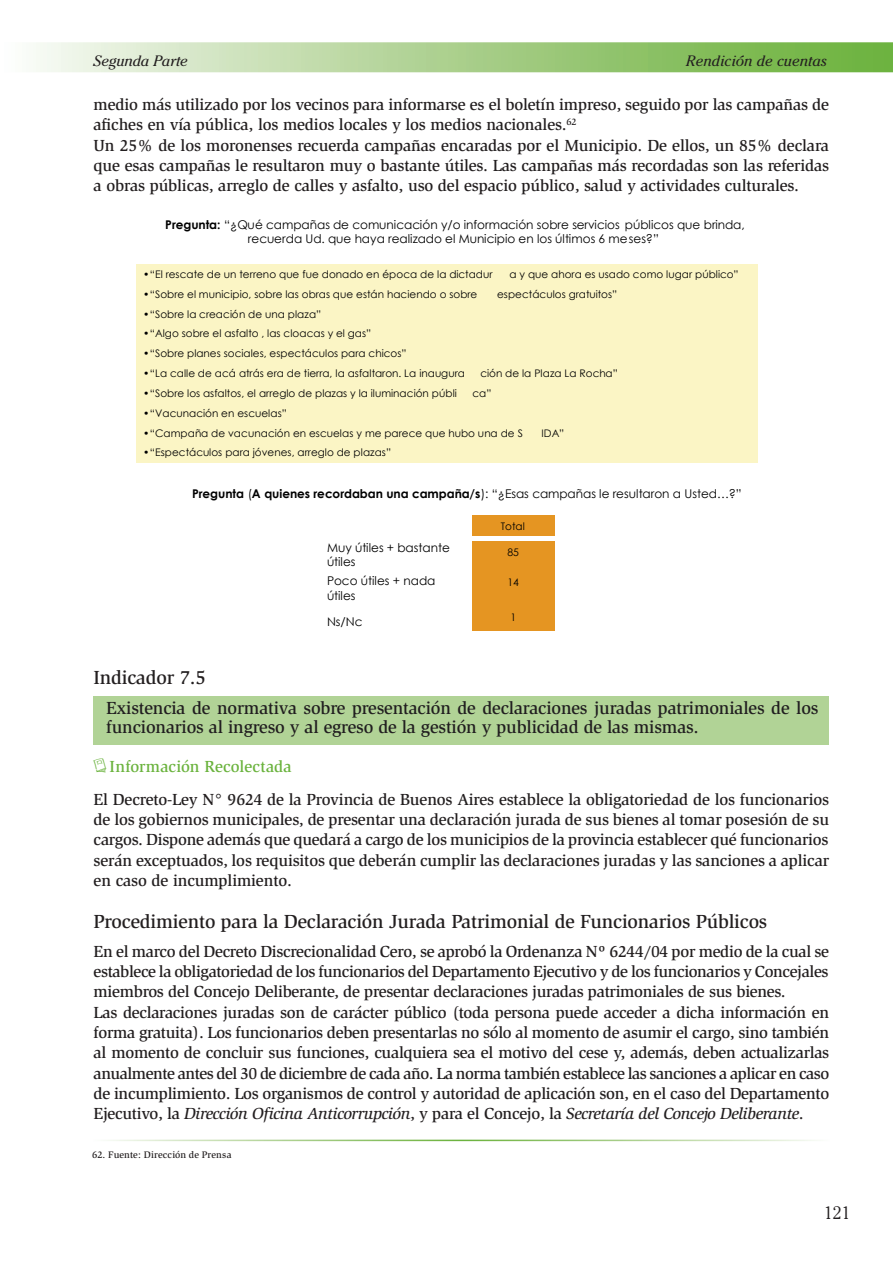
<style>
.page{position:relative;width:893px;height:1263px;background:#fff}
.page>*{position:absolute;margin:0;border:0;box-sizing:border-box;transform-origin:0 0}
.t1{font:500 19.5px "Slimbach";letter-spacing:-.01em;color:#231f20}
.t2{font:500 18px/19.5px "Slimbach";letter-spacing:-.01em;color:#211e20}
.t3{font:300 18px "Cheltenham";color:#231f20}
.t4{font:500 16.5px/20.2px "Slimbach";letter-spacing:-.02em;color:#231f20}
.t5{font:500 16.5px "Slimbach";letter-spacing:.01em;color:#6bb33e}
.t6{font:italic 15px "Cheltenham";color:#231f20}
.t7{font:12px/14.2px "Century Gothic";color:#000;text-align:center}
.t8{font:700 12px "Century Gothic";letter-spacing:-.005em;color:#000}
.t9{font:10.5px "Century Gothic";letter-spacing:.005em;color:#000}
.t10{font:500 9.75px "Slimbach";letter-spacing:.01em;color:#231f20}
.s1{font-weight:700}
.s2{font-weight:400}
.s3{font-style:italic}
</style>
<div class="page">
<div style="left:0;top:42px;width:893px;height:30px;background:linear-gradient(to right,#f7f8f4,#66ad33)"></div>
<div style="left:472px;top:571px;width:83px;height:21px;background:#e59522"></div>
<div style="left:472px;top:586px;width:83px;height:44px;background:#e59522"></div>
<div style="left:472px;top:541px;width:83px;height:34px;background:#e59522"></div>
<div style="left:472px;top:515px;width:83px;height:21px;background:#e59522"></div>
<div style="left:136px;top:264px;width:621px;height:198px;background:#fbf5c5"></div>
<div style="left:94px;top:696px;width:735px;height:48px;background:#b1d396"></div>
<p class="t6" style="left:94px;top:52px;width:96px">Segunda Parte</p>
<p class="t6" style="left:686px;top:52px;width:142px">Rendición de cuentas</p>
<p class="t4" style="left:94px;top:94px;width:737px">medio más utilizado por los vecinos para informarse es el boletín impreso, seguido por las campañas de afiches en vía pública, los medios locales y los medios nacionales.<sup>62<br></sup>Un 25% de los moronenses recuerda campañas encaradas por el Municipio. De ellos, un 85% declara que esas campañas le resultaron muy o bastante útiles. Las campañas más recordadas son las referidas a obras públicas, arreglo de calles y asfalto, uso del espacio público, salud y actividades culturales.</p>
<p class="t7" style="left:165px;top:217px;width:581px"><span class="s1">Pregunta:</span> “¿Qué campañas de comunicación y/o información sobre servicios públicos que brinda, recuerda Ud. que haya realizado el Municipio en los últimos 6 meses?”</p>
<p class="t9" style="left:143px;top:267px;width:351px">•“El rescate de un terreno que fue donado en época de la dictadur</p>
<p class="t9" style="left:509px;top:267px;width:231px">a y que ahora es usado como lugar público”</p>
<p class="t9" style="left:143px;top:287px;width:335px">•“Sobre el municipio, sobre las obras que están haciendo o sobre</p>
<p class="t9" style="left:497px;top:287px;width:122px">espectáculos gratuitos”</p>
<p class="t9" style="left:143px;top:306px;width:179px">•“Sobre la creación de una plaza”</p>
<p class="t9" style="left:143px;top:326px;width:230px">•“Algo sobre el asfalto , las cloacas y el gas”</p>
<p class="t9" style="left:143px;top:346px;width:265px">•“Sobre planes sociales, espectáculos para chicos”</p>
<p class="t9" style="left:143px;top:366px;width:323px">•“La calle de acá atrás era de tierra, la asfaltaron. La inaugura</p>
<p class="t9" style="left:480px;top:366px;width:139px">ción de la Plaza La Rocha”</p>
<p class="t9" style="left:143px;top:386px;width:315px">•“Sobre los asfaltos, el arreglo de plazas y la iluminación públi</p>
<p class="t9" style="left:472px;top:386px;width:21px">ca”</p>
<p class="t9" style="left:143px;top:405px;width:145px">•“Vacunación en escuelas”</p>
<p class="t9" style="left:143px;top:425px;width:381px">•“Campaña de vacunación en escuelas y me parece que hubo una de S</p>
<p class="t9" style="left:541px;top:425px;width:24px">IDA”</p>
<p class="t9" style="left:143px;top:445px;width:249px">•“Espectáculos para jóvenes, arreglo de plazas”</p>
<p class="t8" style="left:192px;top:484px;width:551px">Pregunta <span class="s2">(</span>A quienes recordaban una campaña/s<span class="s2">): “¿Esas campañas le resultaron a Usted…?”</span></p>
<p class="t9" style="left:501px;top:518px;width:26px">Total</p>
<p class="t7" style="left:327px;top:540px;width:124px">Muy útiles + bastante</p>
<p class="t9" style="left:507px;top:545px;width:13px">85</p>
<p class="t7" style="left:327px;top:554px;width:30px">útiles</p>
<p class="t7" style="left:327px;top:573px;width:110px">Poco útiles + nada</p>
<p class="t9" style="left:507px;top:575px;width:13px">14</p>
<p class="t7" style="left:327px;top:588px;width:30px">útiles</p>
<p class="t9" style="left:510px;top:610px;width:7px">1</p>
<p class="t7" style="left:327px;top:614px;width:37px">Ns/Nc</p>
<p class="t1" style="left:94px;top:666px;width:114px">Indicador 7.5</p>
<p class="t2" style="left:106px;top:698px;width:714px">Existencia de normativa sobre presentación de declaraciones juradas patrimoniales de los funcionarios al ingreso y al egreso de la gestión y publicidad de las mismas.</p>
<p class="t5" style="left:110px;top:756px;width:184px">Información Recolectada</p>
<p class="t4" style="left:94px;top:789px;width:737px;text-align:justify">El Decreto-Ley N° 9624 de la Provincia de Buenos Aires establece la obligatoriedad de los funcionarios de los gobiernos municipales, de presentar una declaración jurada de sus bienes al tomar posesión de su cargos. Dispone además que quedará a cargo de los municipios de la provincia establecer qué funcionarios serán exceptuados, los requisitos que deberán cumplir las declaraciones juradas y las sanciones a aplicar en caso de incumplimiento.</p>
<p class="t1" style="left:94px;top:910px;width:675px">Procedimiento para la Declaración Jurada Patrimonial de Funcionarios Públicos</p>
<p class="t4" style="left:94px;top:941px;width:737px">En el marco del Decreto Discrecionalidad Cero, se aprobó la Ordenanza Nº 6244/04 por medio de la cual se establece la obligatoriedad de los funcionarios del Departamento Ejecutivo y de los funcionarios y Concejales miembros del Concejo Deliberante, de presentar declaraciones juradas patrimoniales de sus bienes.<br>Las declaraciones juradas son de carácter público (toda persona puede acceder a dicha información en forma gratuita). Los funcionarios deben presentarlas no sólo al momento de asumir el cargo, sino también al momento de concluir sus funciones, cualquiera sea el motivo del cese y, además, deben actualizarlas anualmente antes del 30 de diciembre de cada año. La norma también establece las sanciones a aplicar en caso de incumplimiento. Los organismos de control y autoridad de aplicación son, en el caso del Departamento Ejecutivo, la <span class="s3">Dirección Oficina Anticorrupción</span>, y para el Concejo, la <span class="s3">Secretaría del Concejo Deliberante</span>.</p>
<p class="t10" style="left:92px;top:1149px;width:141px">62. Fuente: Dirección de Prensa</p>
<p class="t3" style="left:824px;top:1202px;width:28px">121</p>
</div>
